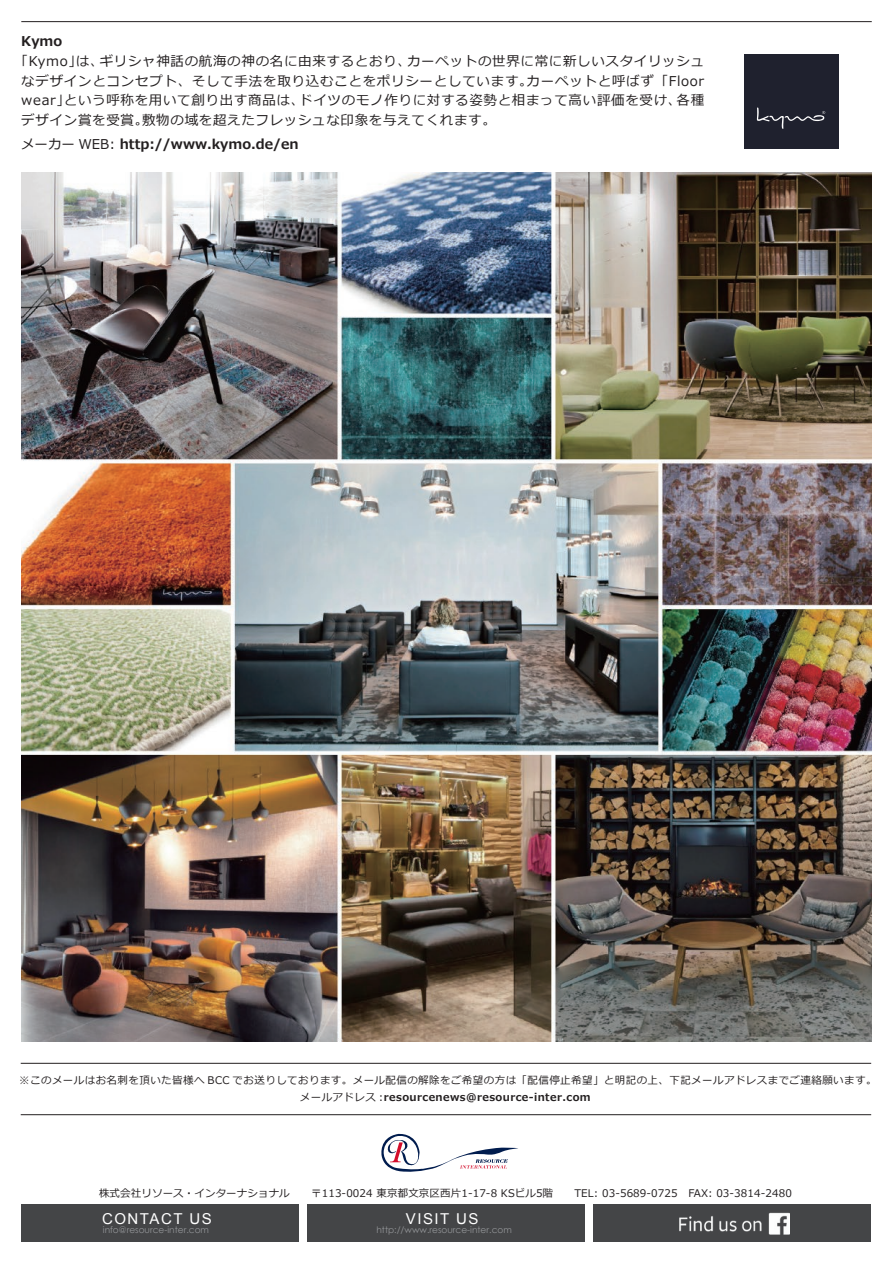
<style>
.page{position:relative;width:893px;height:1263px;background:#fff}
.page>*{position:absolute;margin:0;border:0;box-sizing:border-box;transform-origin:0 0}
.t1{font:15px "Arial";letter-spacing:.1em;color:#fff}
.t2{font:13.5px/19.5px "Meiryo";letter-spacing:.05em;color:#231f20;text-align:justify}
.t3{font:700 13.5px "Meiryo";color:#231f20}
.t4{font:10.5px/16.5px "Meiryo";letter-spacing:.04em;color:#231f20;text-align:center}
.t5{font:10.5px "Meiryo";letter-spacing:.01em;color:#231f20}
.t6{font:9px "Century Gothic";color:#939598}
.s1{font-weight:400}
.s2{font-weight:700}
</style>
<div class="page">
<img style="left:21px;top:173px;width:851px;height:868px">
<hr style="left:21px;top:21px;width:851px;height:1px;background:#231f20">
<hr style="left:21px;top:1063px;width:850px;height:1px;background:#231f20">
<hr style="left:21px;top:1114px;width:850px;height:1px;background:#231f20">
<svg style="left:381px;top:1133px;width:137px;height:39px"></svg>
<div style="left:593px;top:1205px;width:278px;height:37px;background:#444547"></div>
<img style="left:679px;top:1212px;width:111px;height:22px">
<div style="left:21px;top:1205px;width:278px;height:37px;background:#444547"></div>
<div style="left:307px;top:1205px;width:278px;height:37px;background:#444547"></div>
<div style="left:744px;top:54px;width:95px;height:95px;background:#1f212e"></div>
<svg style="left:756px;top:107px;width:69px;height:22px"></svg>
<p class="t3" style="left:21px;top:31px;width:42px">Kymo</p>
<p class="t2" style="left:21px;top:52px;width:684px;text-indent:-7px">「Kymo」は、ギリシャ神話の航海の神の名に由来するとおり、カーペットの世界に常に新しいスタイリッシュなデザインとコンセプト、そして手法を取り込むことをポリシーとしています。カーペットと呼ばず「Floor wear」という呼称を用いて創り出す商品は、ドイツのモノ作りに対する姿勢と相まって高い評価を受け、各種デザイン賞を受賞。敷物の域を超えたフレッシュな印象を与えてくれます。</p>
<p class="t3" style="left:21px;top:134px;width:279px"><span class="s1">メーカー WEB:</span> http://www.kymo.de/en</p>
<p class="t4" style="left:19px;top:1072px;width:859px">※このメールはお名刺を頂いた皆様へ BCC でお送りしております。メール配信の解除をご希望の方は「配信停止希望」と明記の上、下記メールアドレスまでご連絡願います。メールアドレス :<span class="s2">resourcenews@resource-inter.com</span></p>
<p class="t5" style="left:99px;top:1185px;width:694px">株式会社リソース・インターナショナル　　〒113-0024 東京都文京区西片1-17-8 KSビル5階　　TEL: 03-5689-0725　FAX: 03-3814-2480</p>
<p class="t1" style="left:102px;top:1208px;width:111px">CONTACT US</p>
<p class="t6" style="left:103px;top:1223px;width:108px">info@resource-inter.com</p>
<p class="t1" style="left:406px;top:1208px;width:74px">VISIT US</p>
<p class="t6" style="left:376px;top:1223px;width:137px">http://www.resource-inter.com</p>
</div>
